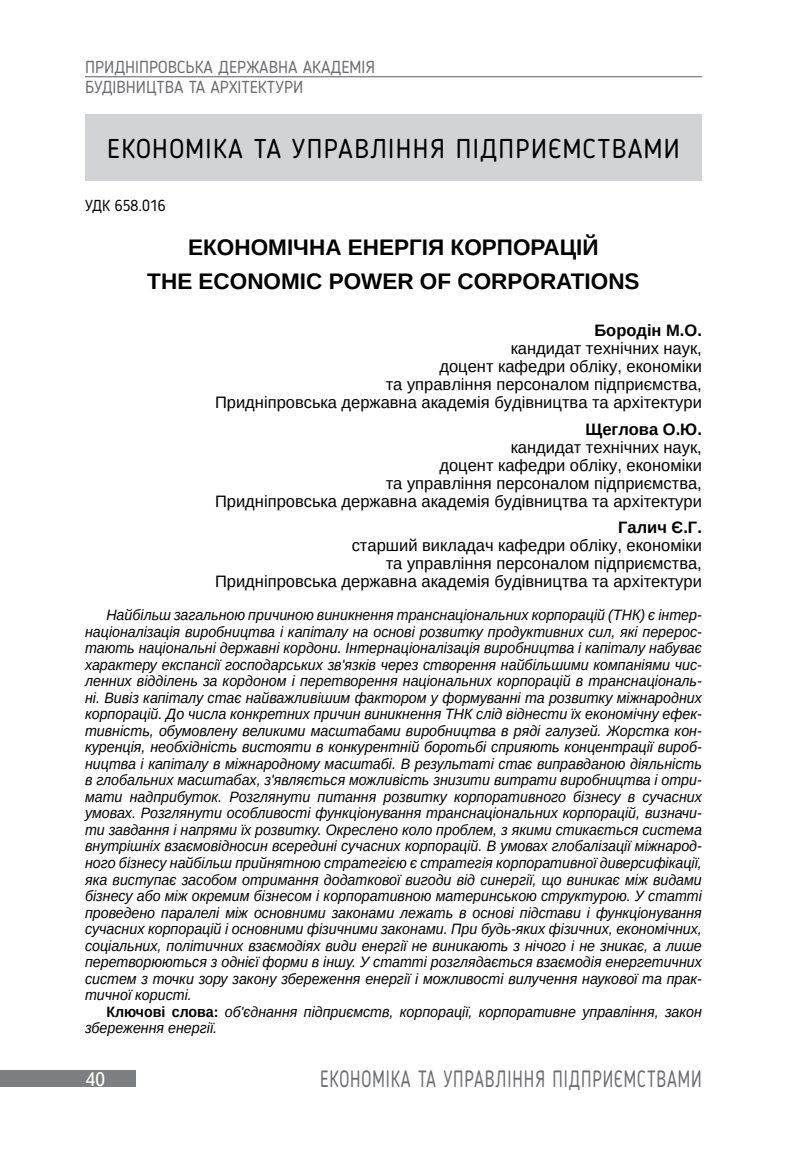
<style>
.page{position:relative;width:787px;height:1149px;background:#fff}
.page>*{position:absolute;margin:0;border:0;box-sizing:border-box;transform-origin:0 0}
.t1{font:27px "Blogger Sans";letter-spacing:.05em;color:#000}
.t2{font:23.4px "Blogger Sans";letter-spacing:.05em;color:#6d6e71;scale:.77 1}
.t3{font:700 22.5px/34px "Arimo";color:#000;text-align:center}
.t4{font:19.5px "Ukrainian Text";color:#fff}
.t5{font:17.25px/20.7px "Blogger Sans";color:#6d6e71}
.t6{font:16.5px/18px "Arimo";color:#000;text-align:right}
.t7{font:700 16.5px "Arimo";color:#000}
.t8{font:15.75px "Blogger Sans";color:#000}
.t9{font:italic 15px/16.5px "Arimo";color:#000;text-align:justify;scale:.95 1}
.s1{font-weight:700;font-style:normal}
</style>
<div class="page">
<hr style="left:85px;top:76px;width:617px;height:1px;background:#6d6e71">
<div style="left:0;top:1069px;width:136px;height:17px;background:#7d7e81"></div>
<div style="left:85px;top:115px;width:617px;height:66px;background:#d1d3d4"></div>
<p class="t5" style="left:85px;top:56px;width:291px">ПРИДНІПРОВСЬКА ДЕРЖАВНА АКАДЕМІЯ<br>БУДІВНИЦТВА ТА АРХІТЕКТУРИ</p>
<h1 class="t1" style="left:107px;top:133px;width:574px">ЕКОНОМІКА ТА УПРАВЛІННЯ ПІДПРИЄМСТВАМИ</h1>
<p class="t8" style="left:85px;top:196px;width:82px">УДК 658.016</p>
<h3 class="t3" style="left:147px;top:230px;width:494px">ЕКОНОМІЧНА ЕНЕРГІЯ КОРПОРАЦІЙ<br>THE ECONOMIC POWER OF CORPORATIONS</h3>
<p class="t7" style="left:594px;top:319px;width:109px">Бородін М.О.</p>
<p class="t6" style="left:215px;top:339px;width:488px">кандидат технічних наук,<br>доцент кафедри обліку, економіки<br>та управління персоналом підприємства,<br>Придніпровська державна академія будівництва та архітектури</p>
<p class="t7" style="left:585px;top:417px;width:118px">Щеглова О.Ю.</p>
<p class="t6" style="left:215px;top:438px;width:488px">кандидат технічних наук,<br>доцент кафедри обліку, економіки<br>та управління персоналом підприємства,<br>Придніпровська державна академія будівництва та архітектури</p>
<p class="t7" style="left:618px;top:516px;width:85px">Галич Є.Г.</p>
<p class="t6" style="left:215px;top:536px;width:488px">старший викладач кафедри обліку, економіки<br>та управління персоналом підприємства,<br>Придніпровська державна академія будівництва та архітектури</p>
<p class="t9" style="left:85px;top:606px;width:650px;text-indent:21px">Найбільш загальною причиною виникнення транснаціональних корпорацій (ТНК) є інтер&shy;націоналізація виробництва і капіталу на основі розвитку продуктивних сил, які перерос&shy;тають національні державні кордони. Інтернаціоналізація виробництва і капіталу набуває характеру експансії господарських зв'язків через створення найбільшими компаніями чис&shy;ленних відділень за кордоном і перетворення національних корпорацій в транснаціональ&shy;ні. Вивіз капіталу стає найважливішим фактором у формуванні та розвитку міжнародних корпорацій. До числа конкретних причин виникнення ТНК слід віднести їх економічну ефек&shy;тивність, обумовлену великими масштабами виробництва в ряді галузей. Жорстка кон&shy;куренція, необхідність вистояти в конкурентній боротьбі сприяють концентрації вироб&shy;ництва і капіталу в міжнародному масштабі. В результаті стає виправданою діяльність в глобальних масштабах, з'являється можливість знизити витрати виробництва і отри&shy;мати надприбуток. Розглянути питання розвитку корпоративного бізнесу в сучасних умовах. Розглянути особливості функціонування транснаціональних корпорацій, визначи&shy;ти завдання і напрями їх розвитку. Окреслено коло проблем, з якими стикається система внутрішніх взаємовідносин всередині сучасних корпорацій. В умовах глобалізації міжнарод&shy;ного бізнесу найбільш прийнятною стратегією є стратегія корпоративної диверсифікації, яка виступає засобом отримання додаткової вигоди від синергії, що виникає між видами бізнесу або між окремим бізнесом і корпоративною материнською структурою. У статті проведено паралелі між основними законами лежать в основі підстави і функціонування сучасних корпорацій і основними фізичними законами. При будь-яких фізичних, економічних, соціальних, політичних взаємодіях види енергії не виникають з нічого і не зникає, а лише перетворюються з однієї форми в іншу. У статті розглядається взаємодія енергетичних систем з точки зору закону збереження енергії і можливості вилучення наукової та прак&shy;тичної користі.</p>
<p class="t9" style="left:85px;top:1002px;width:650px;text-indent:21px"><span class="s1">Ключові слова:</span> об'єднання підприємств, корпорації, корпоративне управління, закон збереження енергії.</p>
<h3 class="t4" style="left:85px;top:1068px;width:22px">40</h3>
<h2 class="t2" style="left:320px;top:1064px;width:497px">ЕКОНОМІКА ТА УПРАВЛІННЯ ПІДПРИЄМСТВАМИ</h2>
</div>
